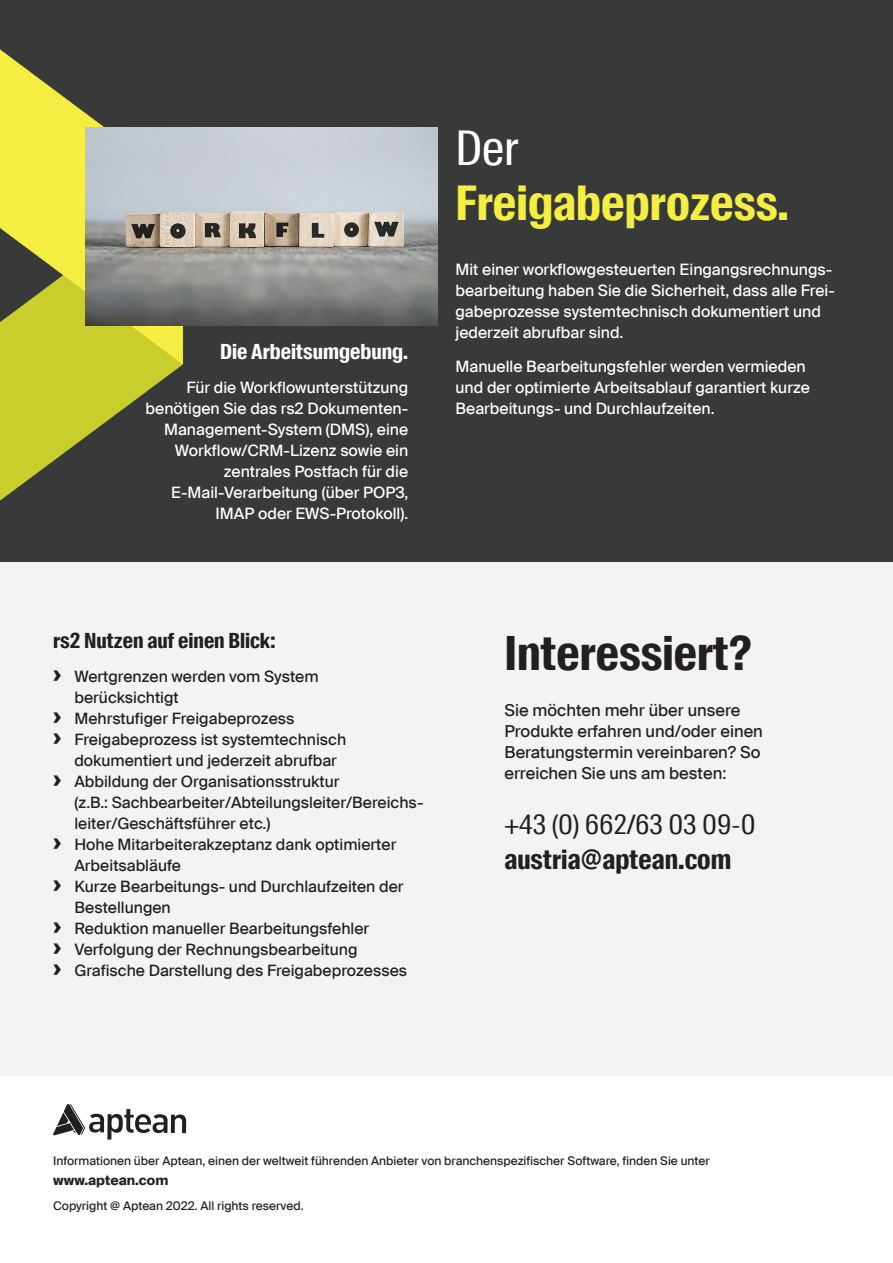
<style>
.page{position:relative;width:893px;height:1263px;background:#fff}
.page>*{position:absolute;margin:0;border:0;box-sizing:border-box;transform-origin:0 0}
.Black_Title{font:700 48px/55.5px "Suisse Intl Cond";color:#f4ed42}
.Black_Title-2{font:700 47.4px "Suisse Intl Cond";color:#231f20}
.Body_Text{font:700 27px "Suisse Intl Cond";color:#231f20}
.t1{font:27px "Suisse Intl Cond";color:#231f20}
.Body_Text-2{font:700 21px "Suisse Intl Cond";color:#231f20}
.Body_Text-3{font:700 21px "Suisse Intl Cond";color:#fff}
.Body_Text-4{font:16.5px/21px "Suisse Intl";color:#231f20}
.Body_Text-5{font:15.75px/21px "Suisse Intl";color:#231f20}
.Body_Text-6{font:15.75px/21px "Suisse Intl";color:#fff}
.t2{font:700 13.5px "Suisse Intl";color:#231f20}
.t3{font:12px "Suisse Intl";color:#231f20}
.s1{font-weight:400;color:#fff}
.s2{font-weight:700;font-size:22.8px}
</style>
<div class="page">
<div style="left:0;top:561px;width:893px;height:515px;background:#f2f3f4"></div>
<div style="left:0;top:0;width:893px;height:561px;background:#383a39"></div>
<svg style="left:53px;top:1104px;width:133px;height:35px"></svg>
<svg style="left:0;top:364px;width:183px;height:137px;fill:#c7cc2c"></svg>
<svg style="left:0;top:49px;width:183px;height:315px"></svg>
<img style="left:86px;top:128px;width:351px;height:197px">
<p class="Body_Text-3" style="left:220px;top:339px;width:189px">Die Arbeitsumgebung.</p>
<p class="Body_Text-6" style="left:146px;top:377px;width:264px;text-align:right">Für die Workflowunterstützung benötigen Sie das rs2 Dokumenten-<br>Management-System (DMS), eine<br>Workflow/CRM-Lizenz sowie ein zentrales Postfach für die<br>E-Mail-Verarbeitung (über POP3,<br>IMAP oder EWS-Protokoll).</p>
<p class="Black_Title" style="left:455px;top:120px;width:335px"><span class="s1">Der<br></span>Freigabeprozess.</p>
<p class="Body_Text-6" style="left:455px;top:259px;width:381px">Mit einer workflowgesteuerten Eingangsrechnungs&shy;bearbeitung haben Sie die Sicherheit, dass alle Frei&shy;gabeprozesse systemtechnisch dokumentiert und jederzeit abrufbar sind.</p>
<p class="Body_Text-6" style="left:455px;top:356px;width:356px">Manuelle Bearbeitungsfehler werden vermieden und der optimierte Arbeitsablauf garantiert kurze<br>Bearbeitungs- und Durchlaufzeiten.</p>
<p class="Body_Text-2" style="left:53px;top:628px;width:224px">rs2 Nutzen auf einen Blick:</p>
<p class="Body_Text-5" style="left:74px;top:665px;width:246px;text-indent:-21px"><span class="s2">›</span> Wertgrenzen werden vom System berücksichtigt</p>
<p class="Body_Text-5" style="left:53px;top:707px;width:243px"><span class="s2">›</span> Mehrstufiger Freigabeprozess</p>
<p class="Body_Text-5" style="left:74px;top:728px;width:273px;text-indent:-21px"><span class="s2">›</span> Freigabeprozess ist systemtechnisch dokumentiert und jederzeit abrufbar</p>
<p class="Body_Text-5" style="left:74px;top:770px;width:351px;text-indent:-21px"><span class="s2">›</span> Abbildung der Organisationsstruktur<br>(z.B.: Sachbearbeiter/Abteilungsleiter/Bereichs&shy;leiter/Geschäftsführer etc.)</p>
<p class="Body_Text-5" style="left:74px;top:833px;width:323px;text-indent:-21px"><span class="s2">›</span> Hohe Mitarbeiterakzeptanz dank optimierter<br>Arbeitsabläufe</p>
<p class="Body_Text-5" style="left:74px;top:875px;width:331px;text-indent:-21px"><span class="s2">›</span> Kurze Bearbeitungs- und Durchlaufzeiten der<br>Bestellungen</p>
<p class="Body_Text-5" style="left:53px;top:917px;width:318px"><span class="s2">›</span> Reduktion manueller Bearbeitungsfehler</p>
<p class="Body_Text-5" style="left:53px;top:938px;width:306px"><span class="s2">›</span> Verfolgung der Rechnungsbearbeitung</p>
<p class="Body_Text-5" style="left:53px;top:959px;width:355px"><span class="s2">›</span> Grafische Darstellung des Freigabeprozesses</p>
<p class="Black_Title-2" style="left:504px;top:626px;width:249px">Interessiert?</p>
<p class="Body_Text-4" style="left:504px;top:700px;width:260px">Sie möchten mehr über unsere<br>Produkte erfahren und/oder einen<br>Beratungstermin vereinbaren? So erreichen Sie uns am besten:</p>
<p class="t1" style="left:504px;top:809px;width:253px">+43 (0) 662/63 03 09-0</p>
<p class="Body_Text" style="left:504px;top:843px;width:228px">austria@aptean.com</p>
<p class="t3" style="left:53px;top:1153px;width:658px">Informationen über Aptean, einen der weltweit führenden Anbieter von branchenspezifischer Software, finden Sie unter</p>
<p class="t2" style="left:53px;top:1172px;width:117px">www.aptean.com</p>
<p class="t3" style="left:53px;top:1198px;width:252px">Copyright @ Aptean 2022. All rights reserved.</p>
</div>
